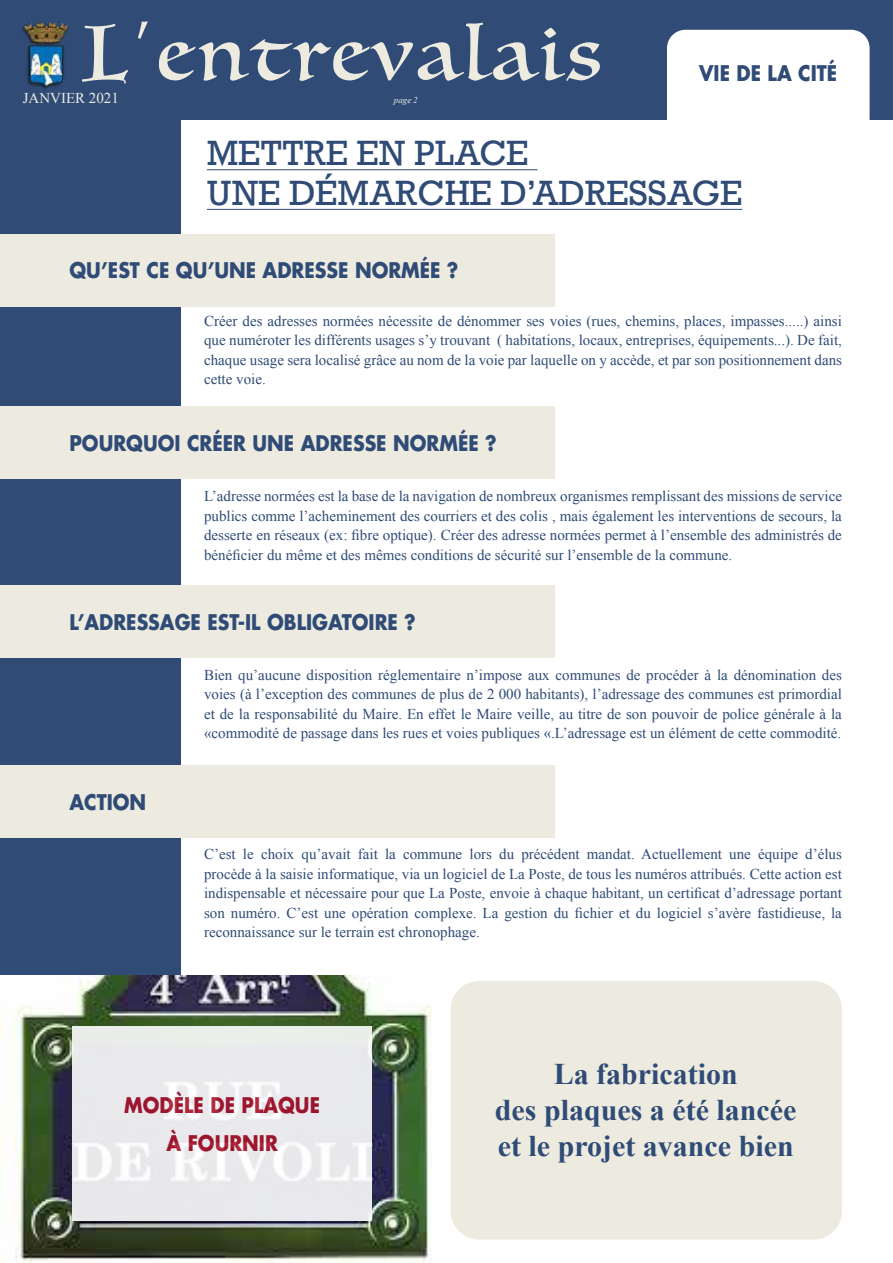
<style>
.page{position:relative;width:893px;height:1263px;background:#fff}
.page>*{position:absolute;margin:0;border:0;box-sizing:border-box;transform-origin:0 0}
.t1{font:75px "Luminari";letter-spacing:.09em;color:#edebe0}
.t2{font:33px/39.6px "Rockwell";color:#2f4b76}
.t3{font:700 30px/36px "Times New Roman";color:#2f4b76;text-align:center}
.t4{font:700 21px "Futura LT";color:#2f4b76;scale:.9 1}
.t5{font:700 21px/38px "Futura LT";color:#a9132a;text-align:center;scale:.9 1}
.t6{font:15px/19.5px "Times New Roman";color:#2f4b76;text-align:justify}
.t7{font:15px "Times New Roman";color:#edebe0}
.t8{font:italic 9px "Times New Roman";color:#edebe0}
</style>
<div class="page">
<div style="left:0;top:0;width:893px;height:120px;background:#2f4b76"></div>
<img style="left:22px;top:22px;width:48px;height:67px">
<div style="left:0;top:115px;width:180px;height:1148px;background:#2f4b76"></div>
<div style="left:667px;top:30px;width:203px;height:106px;background:#fff;border-radius:18px"></div>
<div style="left:451px;top:981px;width:391px;height:258px;background:#edebe0;border-radius:28px"></div>
<hr style="left:207px;top:169px;width:330px;height:1px;background:#2f4b76">
<hr style="left:207px;top:209px;width:535px;height:1px;background:#2f4b76">
<div style="left:0;top:765px;width:555px;height:73px;background:#edebe0"></div>
<div style="left:0;top:234px;width:555px;height:72px;background:#edebe0"></div>
<div style="left:0;top:406px;width:555px;height:72px;background:#edebe0"></div>
<div style="left:0;top:586px;width:555px;height:72px;background:#edebe0"></div>
<img style="left:0;top:976px;width:432px;height:287px">
<svg style="left:72px;top:1026px;width:300px;height:194px;background:#ebebed"></svg>
<h1 class="t1" style="left:83px;top:-10px;width:521px">L’entrevalais</h1>
<p class="t7" style="left:23px;top:88px;width:98px">JANVIER 2021</p>
<p class="t8" style="left:394px;top:93px;width:25px">page 2</p>
<h3 class="t4" style="left:699px;top:59px;width:155px">VIE DE LA CITÉ</h3>
<h2 class="t2" style="left:207px;top:134px;width:537px">METTRE EN PLACE<br>UNE DÉMARCHE D’ADRESSAGE</h2>
<h3 class="t4" style="left:69px;top:257px;width:434px">QU’EST CE QU’UNE ADRESSE NORMÉE ?</h3>
<p class="t6" style="left:204px;top:311px;width:639px">Créer des adresses normées nécessite de dénommer ses voies (rues, chemins, places, impasses.....) ainsi que numéroter les différents usages s’y trouvant ( habitations, locaux, entreprises, équipements...). De fait, chaque usage sera localisé grâce au nom de la voie par laquelle on y accède, et par son positionnement dans cette voie.</p>
<h3 class="t4" style="left:69px;top:429px;width:476px">POURQUOI CRÉER UNE ADRESSE NORMÉE ?</h3>
<p class="t6" style="left:204px;top:486px;width:639px">L’adresse normées est la base de la navigation de nombreux organismes remplissant des missions de service publics comme l’acheminement des courriers et des colis , mais également les interventions de secours, la desserte en réseaux (ex: fibre optique). Créer des adresse normées permet à l’ensemble des administrés de bénéficier du même et des mêmes conditions de sécurité sur l’ensemble de la commune.</p>
<h3 class="t4" style="left:69px;top:608px;width:386px">L’ADRESSAGE EST-IL OBLIGATOIRE ?</h3>
<h3 class="t4" style="left:69px;top:788px;width:87px">ACTION</h3>
<p class="t6" style="left:204px;top:664px;width:639px">Bien qu’aucune disposition réglementaire n’impose aux communes de procéder à la dénomination des voies (à l’exception des communes de plus de 2 000 habitants), l’adressage des communes est primordial et de la responsabilité du Maire. En effet le Maire veille, au titre de son pouvoir de police générale à la «commodité de passage dans les rues et voies publiques «.L’adressage est un élément de cette commodité.</p>
<p class="t6" style="left:204px;top:844px;width:639px">C’est le choix qu’avait fait la commune lors du précédent mandat. Actuellement une équipe d’élus procède à la saisie informatique, via un logiciel de La Poste, de tous les numéros attribués. Cette action est indispensable et nécessaire pour que La Poste, envoie à chaque habitant, un certificat d’adressage portant son numéro. C’est une opération complexe. La gestion du fichier et du logiciel s’avère fastidieuse, la reconnaissance sur le terrain est chronophage.</p>
<h3 class="t5" style="left:124px;top:1086px;width:219px">MODÈLE DE PLAQUE<br>À FOURNIR</h3>
<h3 class="t3" style="left:495px;top:1055px;width:303px">La fabrication<br>des plaques a été lancée et le projet avance bien</h3>
</div>
